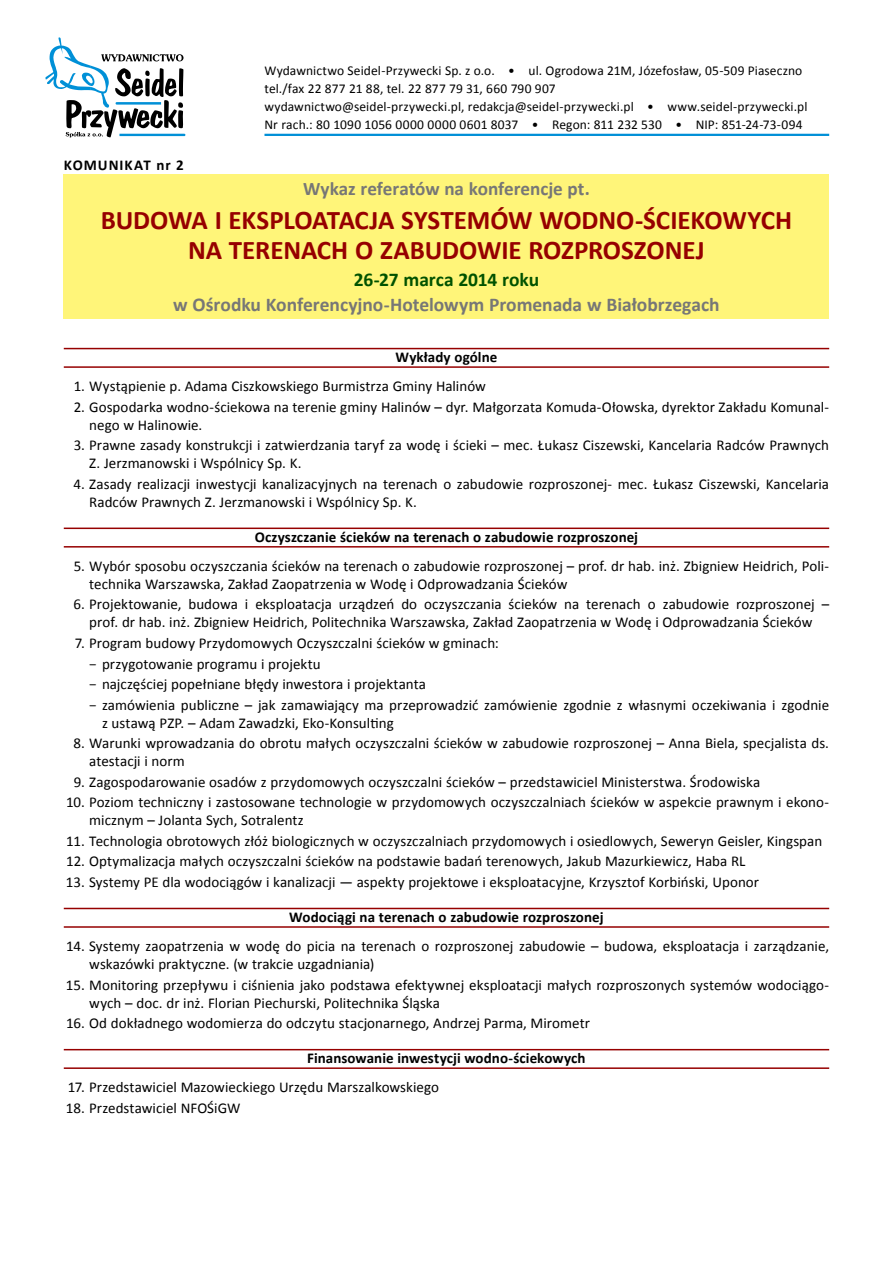
<style>
.page{position:relative;width:893px;height:1263px;background:#fff}
.page>*{position:absolute;margin:0;border:0;box-sizing:border-box;transform-origin:0 0}
.t1{font:700 27px/30px "Calibri";letter-spacing:-.005em;color:#960000;text-align:center}
.t2{font:700 19.5px "Calibri";letter-spacing:-.005em;color:#777776}
.t3{font:700 19.5px "Calibri";letter-spacing:-.005em;color:#005200}
.t4{font:700 19.2px "Calibri";color:#777776}
.t5{font:15px/18px "Calibri";letter-spacing:.005em;color:#000}
.t6{font:700 15px "Calibri";letter-spacing:.005em;color:#000}
.t7{font:700 15px "Calibri";letter-spacing:.065em;color:#000}
.t8{font:13.5px/18px "Calibri";letter-spacing:.01em;color:#000}
</style>
<div class="page">
<hr style="left:64px;top:348px;width:765px;height:1px;background:#960000">
<hr style="left:64px;top:366px;width:765px;height:2px;background:#960000">
<hr style="left:64px;top:527px;width:765px;height:2px;background:#960000">
<hr style="left:64px;top:546px;width:765px;height:2px;background:#960000">
<hr style="left:64px;top:908px;width:765px;height:1px;background:#960000">
<hr style="left:64px;top:926px;width:765px;height:2px;background:#960000">
<hr style="left:64px;top:1049px;width:765px;height:1px;background:#960000">
<hr style="left:64px;top:1067px;width:765px;height:2px;background:#960000">
<div style="left:64px;top:175px;width:765px;height:144px;background:#fff579"></div>
<svg style="left:46px;top:37px;width:139px;height:100px"></svg>
<hr style="left:264px;top:134px;width:565px;height:2px;background:#0090d7">
<p class="t7" style="left:64px;top:155px;width:122px">KOMUNIKAT nr 2</p>
<p class="t8" style="left:264px;top:62px;width:544px">Wydawnictwo Seidel-Przywecki Sp. z o.o. • ul. Ogrodowa 21M, Józefosław, 05-509 Piaseczno tel./fax 22 877 21 88, tel. 22 877 79 31, 660 790 907<br>wydawnictwo@seidel-przywecki.pl, redakcja@seidel-przywecki.pl • www.seidel-przywecki.pl Nr rach.: 80 1090 1056 0000 0000 0601 8037 • Regon: 811 232 530 • NIP: 851-24-73-094</p>
<p class="t4" style="left:303px;top:177px;width:288px">Wykaz referatów na konferencje pt.</p>
<h1 class="t1" style="left:101px;top:205px;width:693px">BUDOWA I EKSPLOATACJA SYSTEMÓW WODNO-ŚCIEKOWYCH<br>NA TERENACH O ZABUDOWIE ROZPROSZONEJ</h1>
<h2 class="t3" style="left:354px;top:267px;width:187px">26-27 marca 2014 roku</h2>
<h2 class="t2" style="left:173px;top:292px;width:548px">w Ośrodku Konferencyjno-Hotelowym Promenada w Białobrzegach</h2>
<p class="t6" style="left:396px;top:347px;width:103px">Wykłady ogólne</p>
<p class="t5" style="left:74px;top:377px;width:414px">1. Wystąpienie p. Adama Ciszkowskiego Burmistrza Gminy Halinów</p>
<p class="t5" style="left:89px;top:398px;width:741px;text-indent:-16px">2. Gospodarka wodno-ściekowa na terenie gminy Halinów – dyr. Małgorzata Komuda-Ołowska, dyrektor Zakładu Komunal&shy;nego w Halinowie.</p>
<p class="t5" style="left:89px;top:436px;width:741px;text-indent:-16px">3. Prawne zasady konstrukcji i zatwierdzania taryf za wodę i ścieki – mec. Łukasz Ciszewski, Kancelaria Radców Prawnych<br>Z. Jerzmanowski i Wspólnicy Sp. K.</p>
<p class="t5" style="left:89px;top:475px;width:741px;text-indent:-16px">4. Zasady realizacji inwestycji kanalizacyjnych na terenach o zabudowie rozproszonej- mec. Łukasz Ciszewski, Kancelaria<br>Radców Prawnych Z. Jerzmanowski i Wspólnicy Sp. K.</p>
<p class="t6" style="left:255px;top:527px;width:385px">Oczyszczanie ścieków na terenach o zabudowie rozproszonej</p>
<p class="t5" style="left:89px;top:557px;width:741px;text-indent:-16px">5. Wybór sposobu oczyszczania ścieków na terenach o zabudowie rozproszonej – prof. dr hab. inż. Zbigniew Heidrich, Poli&shy;technika Warszawska, Zakład Zaopatrzenia w Wodę i Odprowadzania Ścieków</p>
<p class="t5" style="left:74px;top:595px;width:757px;text-align:center">6. Projektowanie, budowa i eksploatacja urządzeń do oczyszczania ścieków na terenach o zabudowie rozproszonej – prof. dr hab. inż. Zbigniew Heidrich, Politechnika Warszawska, Zakład Zaopatrzenia w Wodę i Odprowadzania Ścieków</p>
<p class="t5" style="left:89px;top:633px;width:741px;line-height:20.5px;text-indent:-14px">7. Program budowy Przydomowych Oczyszczalni ścieków w gminach:<br>− przygotowanie programu i projektu<br>− najczęściej popełniane błędy inwestora i projektanta<br>− zamówienia publiczne – jak zamawiający ma przeprowadzić zamówienie zgodnie z własnymi oczekiwania i zgodnie</p>
<p class="t5" style="left:102px;top:714px;width:293px">z ustawą PZP. – Adam Zawadzki, Eko-Konsulting</p>
<p class="t5" style="left:89px;top:734px;width:741px;text-indent:-16px">8. Warunki wprowadzania do obrotu małych oczyszczalni ścieków w zabudowie rozproszonej – Anna Biela, specjalista ds. atestacji i norm</p>
<p class="t5" style="left:74px;top:773px;width:688px">9. Zagospodarowanie osadów z przydomowych oczyszczalni ścieków – przedstawiciel Ministerstwa. Środowiska</p>
<p class="t5" style="left:89px;top:793px;width:741px;text-indent:-23px">10. Poziom techniczny i zastosowane technologie w przydomowych oczyszczalniach ścieków w aspekcie prawnym i ekono&shy;micznym – Jolanta Sych, Sotralentz</p>
<p class="t5" style="left:66px;top:832px;width:757px">11. Technologia obrotowych złóż biologicznych w oczyszczalniach przydomowych i osiedlowych, Seweryn Geisler, Kingspan</p>
<p class="t5" style="left:66px;top:852px;width:681px">12. Optymalizacja małych oczyszczalni ścieków na podstawie badań terenowych, Jakub Mazurkiewicz, Haba RL</p>
<p class="t5" style="left:66px;top:873px;width:695px">13. Systemy PE dla wodociągów i kanalizacji — aspekty projektowe i eksploatacyjne, Krzysztof Korbiński, Uponor</p>
<p class="t6" style="left:289px;top:907px;width:316px">Wodociągi na terenach o zabudowie rozproszonej</p>
<p class="t5" style="left:89px;top:937px;width:741px;text-indent:-23px">14. Systemy zaopatrzenia w wodę do picia na terenach o rozproszonej zabudowie – budowa, eksploatacja i zarządzanie, wskazówki praktyczne. (w trakcie uzgadniania)</p>
<p class="t5" style="left:89px;top:976px;width:741px;text-indent:-23px">15. Monitoring przepływu i ciśnienia jako podstawa efektywnej eksploatacji małych rozproszonych systemów wodociągo&shy;wych – doc. dr inż. Florian Piechurski, Politechnika Śląska</p>
<p class="t5" style="left:66px;top:1014px;width:525px">16. Od dokładnego wodomierza do odczytu stacjonarnego, Andrzej Parma, Mirometr</p>
<p class="t6" style="left:307px;top:1048px;width:280px">Finansowanie inwestycji wodno-ściekowych</p>
<p class="t5" style="left:68px;top:1078px;width:373px">17. Przedstawiciel Mazowieckiego Urzędu Marszalkowskiego</p>
<p class="t5" style="left:66px;top:1099px;width:176px">18. Przedstawiciel NFOŚiGW</p>
</div>
